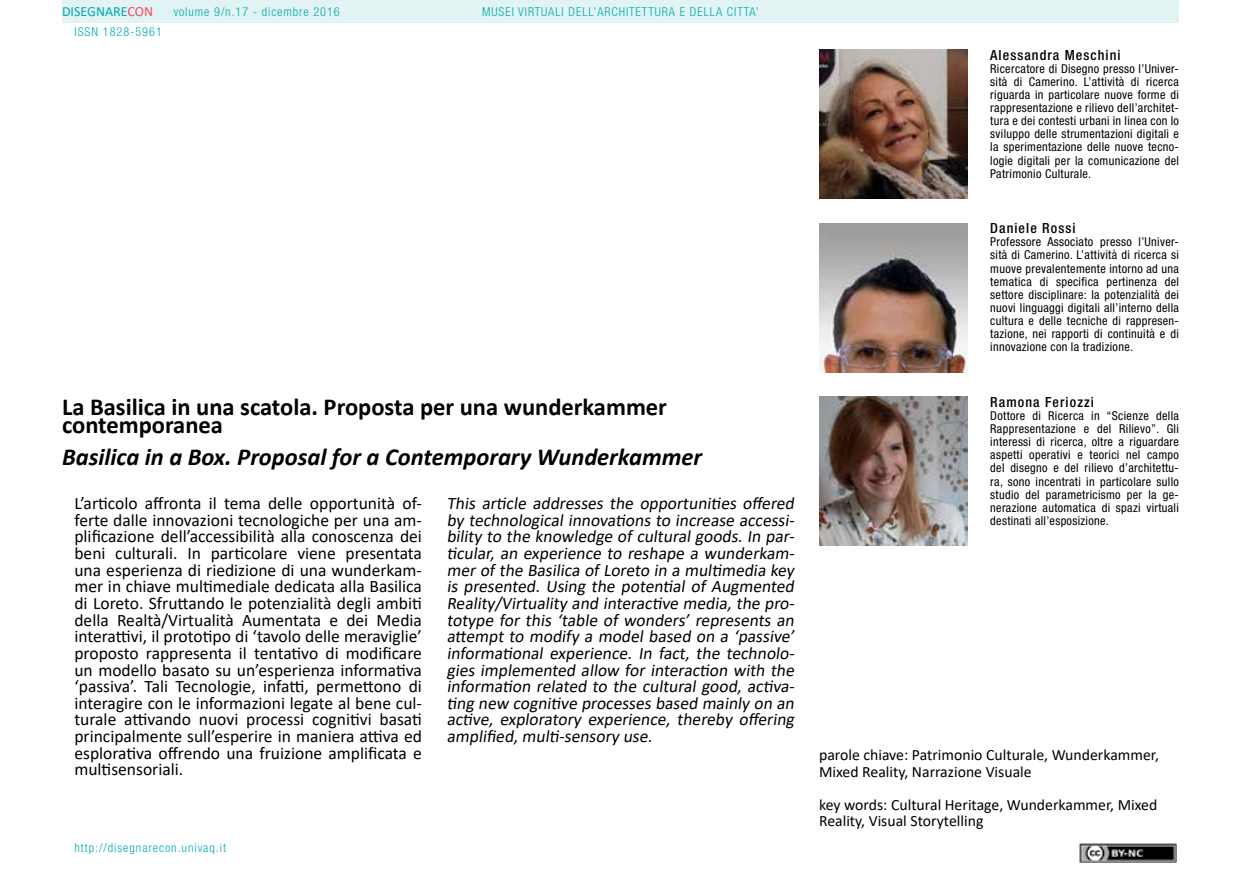
<style>
.page{position:relative;width:1241px;height:893px;background:#fff}
.page>*{position:absolute;margin:0;border:0;box-sizing:border-box;transform-origin:0 0}
.t1{font:700 24.5px/17.5px "Calibri";color:#000}
.t2{font:italic 700 24.5px "Calibri";color:#000}
.t3{font:17.5px/16.6px "Calibri";color:#000;text-align:justify}
.t4{font:15.75px/16.6px "Calibri";color:#000}
.t5{font:500 condensed 14px "Helvetica Neue LT Std";letter-spacing:.075em;color:#000}
.t6{font:14px "Calibri";color:#00aaad}
.t7{font:condensed 12.25px/13.1px "Helvetica Neue LT Std";letter-spacing:.025em;color:#000;text-align:justify}
.t8{font:300 condensed 12.25px "Helvetica Neue LT Std";letter-spacing:.075em;color:#00aaad}
.s1{color:#f24862}
</style>
<div class="page">
<div style="left:62px;top:0;width:1116px;height:23px;background:#e2f3f3"></div>
<img style="left:1079px;top:843px;width:97px;height:20px">
<img style="left:819px;top:397px;width:148px;height:149px">
<img style="left:819px;top:50px;width:148px;height:148px">
<img style="left:819px;top:223px;width:148px;height:149px">
<p class="t6" style="left:62px;top:2px;width:93px">DISEGNARE<span class="s1">CON</span></p>
<p class="t8" style="left:74px;top:24px;width:89px">ISSN 1828-5961</p>
<p class="t8" style="left:174px;top:5px;width:167px">volume 9/n.17 - dicembre 2016</p>
<p class="t8" style="left:482px;top:5px;width:278px">MUSEI VIRTUALI DELL’ARCHITETTURA E DELLA CITTA’</p>
<h1 class="t1" style="left:62px;top:398px;width:606px">La Basilica in una scatola. Proposta per una wunderkammer contemporanea</h1>
<h1 class="t2" style="left:62px;top:439px;width:641px">Basilica in a Box. Proposal for a Contemporary Wunderkammer</h1>
<p class="t3" style="left:74px;top:495px;width:349px">L’articolo affronta il tema delle opportunità of&shy;ferte dalle innovazioni tecnologiche per una am&shy;plificazione dell’accessibilità alla conoscenza dei beni culturali. In particolare viene presentata una esperienza di riedizione di una wunderkam&shy;mer in chiave multimediale dedicata alla Basilica di Loreto. Sfruttando le potenzialità degli ambiti della Realtà/Virtualità Aumentata e dei Media interattivi, il prototipo di ‘tavolo delle meraviglie’ proposto rappresenta il tentativo di modificare un modello basato su un’esperienza informativa ‘passiva’. Tali Tecnologie, infatti, permettono di interagire con le informazioni legate al bene cul&shy;turale attivando nuovi processi cognitivi basati principalmente sull’esperire in maniera attiva ed esplorativa offrendo una fruizione amplificata e multisensoriali.</p>
<p class="t3" style="left:446px;top:495px;width:352px">This article addresses the opportunities offered by technological innovations to increase accessi&shy;bility to the knowledge of cultural goods. In par&shy;ticular, an experience to reshape a wunderkam&shy;mer of the Basilica of Loreto in a multimedia key is presented. Using the potential of Augmented Reality/Virtuality and interactive media, the pro&shy;totype for this ‘table of wonders’ represents an attempt to modify a model based on a ‘passive’ informational experience. In fact, the technolo&shy;gies implemented allow for interaction with the information related to the cultural good, activa&shy;ting new cognitive processes based mainly on an active, exploratory experience, thereby offering amplified,multi-sensory use.</p>
<p class="t8" style="left:74px;top:841px;width:153px">http://disegnarecon.univaq.it</p>
<p class="t5" style="left:990px;top:46px;width:132px">Alessandra Meschini</p>
<p class="t7" style="left:990px;top:62px;width:190px">Ricercatore di Disegno presso l’Univer&shy;sità di Camerino. L’attività di ricerca riguarda in particolare nuove forme di rappresentazione e rilievo dell’architet&shy;tura e dei contesti urbani in linea con lo sviluppo delle strumentazioni digitali e la sperimentazione delle nuove tecno&shy;logie digitali per la comunicazione del Patrimonio Culturale.</p>
<p class="t5" style="left:990px;top:220px;width:87px">Daniele Rossi</p>
<p class="t7" style="left:990px;top:235px;width:190px">Professore Associato presso l’Univer&shy;sità di Camerino. L’attività di ricerca si muove prevalentemente intorno ad una tematica di specifica pertinenza del settore disciplinare: la potenzialità dei nuovi linguaggi digitali all’interno della cultura e delle tecniche di rappresen&shy;tazione, nei rapporti di continuità e di innovazione con la tradizione.</p>
<p class="t5" style="left:990px;top:394px;width:105px">Ramona Feriozzi</p>
<p class="t7" style="left:990px;top:409px;width:190px">Dottore di Ricerca in “Scienze della Rappresentazione e del Rilievo”. Gli interessi di ricerca, oltre a riguardare aspetti operativi e teorici nel campo del disegno e del rilievo d’architettu&shy;ra, sono incentrati in particolare sullo studio del parametricismo per la ge&shy;nerazione automatica di spazi virtuali destinati all’esposizione.</p>
<p class="t4" style="left:819px;top:746px;width:341px">parole chiave: Patrimonio Culturale, Wunderkammer,<br>Mixed Reality, Narrazione Visuale</p>
<p class="t4" style="left:819px;top:796px;width:340px">key words: Cultural Heritage, Wunderkammer, Mixed<br>Reality, Visual Storytelling</p>
</div>
